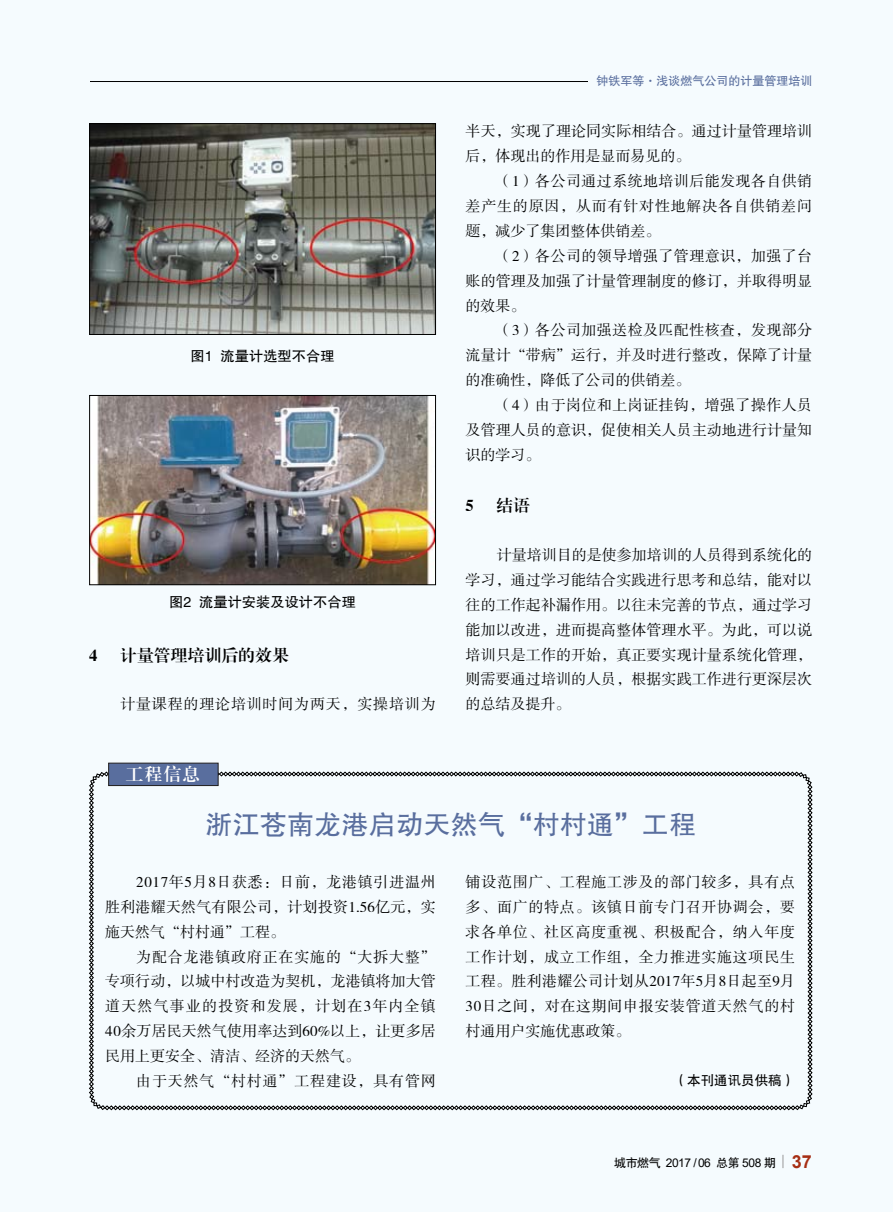
<style>
.page{position:relative;width:893px;height:1212px;background:#f5fbfe}
.page>*{position:absolute;margin:0;border:0;box-sizing:border-box;transform-origin:0 0}
.t1{font:27px "FZHTJW GB1 0";letter-spacing:.01em;color:#596e9e}
.t2{font:17.25px "FZXBSJW GB1 0";color:#fff}
.t3{font:16.5px "FZXBSJW GB1 0";letter-spacing:.025em;color:#000}
.t4{font:15px/24.9px "FZSSJW GB1 0";letter-spacing:.005em;color:#000;text-align:justify}
.t5{font:15px "FZSSJW GB1 0";letter-spacing:.055em;color:#000}
.t6{font:14.25px "FZHTJW GB1 0";color:#000}
.t7{font:13.5px "FZHTJW GB1 0";color:#000}
.t8{font:12px "Arial";letter-spacing:-.04em;color:#000}
.t9{font:12px "FZHTJW GB1 0";color:#596e9e}
.s1{font-family:"FZHTJW GB1 0"}
.s2{font-weight:700;font-size:18px;color:#a62e14}
</style>
<div class="page">
<hr style="left:0;top:81px;width:812px;height:1px;background:#000">
<div style="left:0;top:72px;width:89px;height:19px;background:#f5fbfe"></div>
<svg style="left:782px;top:1155px;width:1px;height:13px"></svg>
<img style="left:91px;top:125px;width:343px;height:208px">
<div style="left:89px;top:123px;width:347px;height:212px;border:1px solid #000"></div>
<img style="left:91px;top:397px;width:343px;height:186px">
<div style="left:89px;top:395px;width:347px;height:190px;border:1px solid #000"></div>
<svg style="left:89px;top:772px;width:723px;height:338px"></svg>
<div style="left:108px;top:763px;width:110px;height:23px;background:#596e9e;border:1px solid #201e1e"></div>
<div style="left:588px;top:78px;width:305px;height:7px;background:#f5fbfe"></div>
<p class="t6" style="left:191px;top:348px;width:146px">图1 流量计选型不合理</p>
<p class="t6" style="left:169px;top:594px;width:188px">图2 流量计安装及设计不合理</p>
<p class="t3" style="left:89px;top:646px;width:10px">4</p>
<p class="t3" style="left:120px;top:646px;width:170px">计量管理培训后的效果</p>
<p class="t5" style="left:120px;top:696px;width:317px">计量课程的理论培训时间为两天，实操培训为</p>
<p class="t2" style="left:126px;top:765px;width:76px">工程信息</p>
<p class="t9" style="left:596px;top:74px;width:217px">钟铁军等·浅谈燃气公司的计量管理培训</p>
<p class="t4" style="left:466px;top:119px;width:348px">半天，实现了理论同实际相结合。通过计量管理培训后，体现出的作用是显而易见的。</p>
<p class="t4" style="left:466px;top:169px;width:348px;text-indent:31px">（1）各公司通过系统地培训后能发现各自供销差产生的原因，从而有针对性地解决各自供销差问题，减少了集团整体供销差。</p>
<p class="t4" style="left:466px;top:244px;width:348px;text-indent:31px">（2）各公司的领导增强了管理意识，加强了台账的管理及加强了计量管理制度的修订，并取得明显的效果。</p>
<p class="t4" style="left:466px;top:319px;width:348px;text-indent:31px">（3）各公司加强送检及匹配性核查，发现部分流量计“带病”运行，并及时进行整改，保障了计量的准确性，降低了公司的供销差。</p>
<p class="t4" style="left:466px;top:393px;width:348px;text-indent:31px">（4）由于岗位和上岗证挂钩，增强了操作人员及管理人员的意识，促使相关人员主动地进行计量知识的学习。</p>
<p class="t3" style="left:466px;top:496px;width:10px">5</p>
<p class="t3" style="left:497px;top:496px;width:35px">结语</p>
<p class="t4" style="left:466px;top:543px;width:348px;text-indent:31px">计量培训目的是使参加培训的人员得到系统化的学习，通过学习能结合实践进行思考和总结，能对以往的工作起补漏作用。以往未完善的节点，通过学习能加以改进，进而提高整体管理水平。为此，可以说培训只是工作的开始，真正要实现计量系统化管理，则需要通过培训的人员，根据实践工作进行更深层次的总结及提升。</p>
<h1 class="t1" style="left:205px;top:810px;width:492px">浙江苍南龙港启动天然气“村村通”工程</h1>
<p class="t4" style="left:466px;top:870px;width:331px">铺设范围广、工程施工涉及的部门较多，具有点多、面广的特点。该镇日前专门召开协调会，要求各单位、社区高度重视、积极配合，纳入年度工作计划，成立工作组，全力推进实施这项民生工程。胜利港耀公司计划从2017年5月8日起至9月30日之间，对在这期间申报安装管道天然气的村村通用户实施优惠政策。</p>
<p class="t7" style="left:674px;top:1072px;width:123px">（本刊通讯员供稿）</p>
<p class="t4" style="left:105px;top:870px;width:332px;text-indent:31px">2017年5月8日获悉：日前，龙港镇引进温州胜利港耀天然气有限公司，计划投资1.56亿元，实施天然气“村村通”工程。</p>
<p class="t4" style="left:105px;top:945px;width:332px;text-indent:31px">为配合龙港镇政府正在实施的“大拆大整”专项行动，以城中村改造为契机，龙港镇将加大管道天然气事业的投资和发展，计划在3年内全镇40余万居民天然气使用率达到60%以上，让更多居民用上更安全、清洁、经济的天然气。</p>
<p class="t5" style="left:136px;top:1073px;width:301px">由于天然气“村村通”工程建设，具有管网</p>
<p class="t8" style="left:614px;top:1154px;width:199px"><span class="s1">城市燃气</span> 2017 / 06 <span class="s1">总第</span> 508 <span class="s1">期</span> <span class="s2">37</span></p>
</div>
